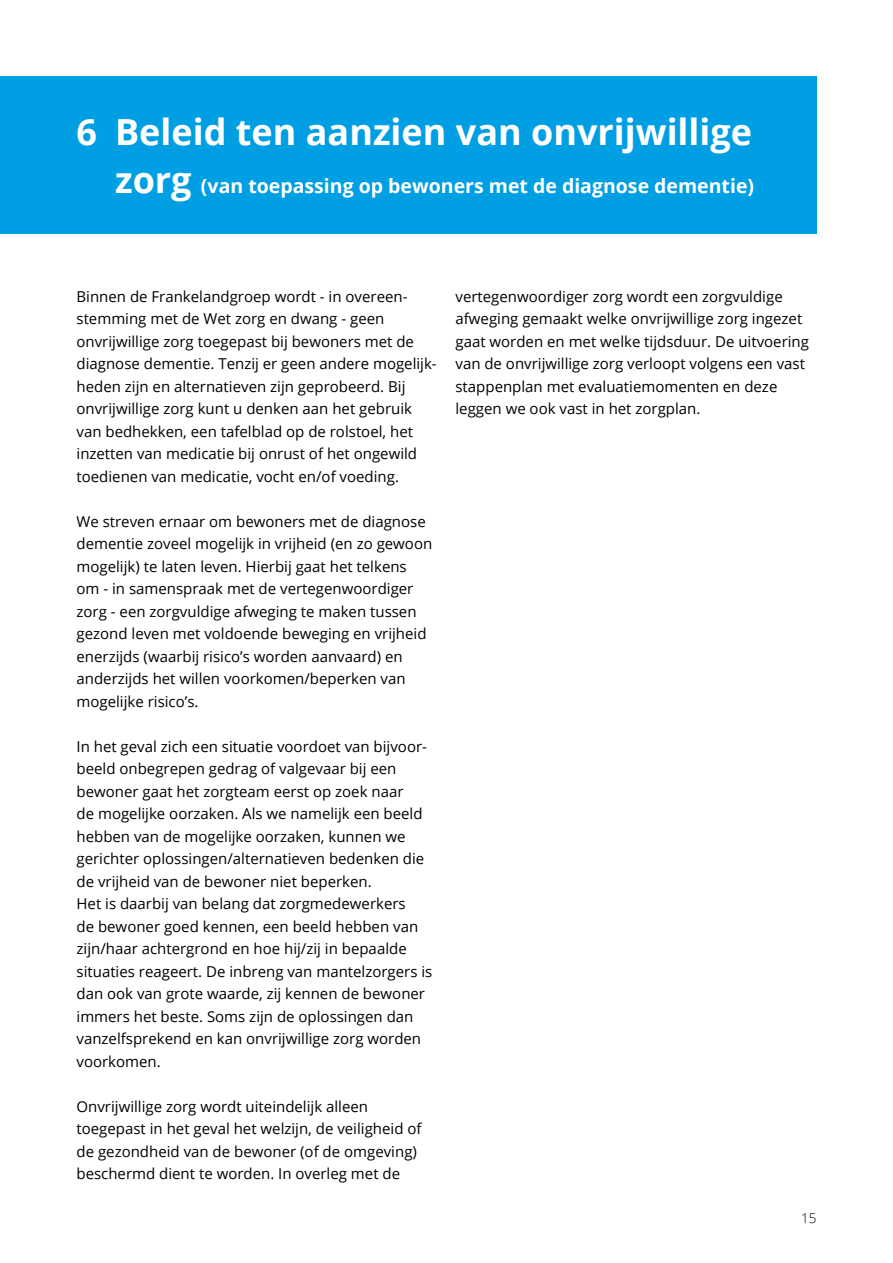
<style>
.page{position:relative;width:893px;height:1263px;background:#fff}
.page>*{position:absolute;margin:0;border:0;box-sizing:border-box;transform-origin:0 0}
.t1{font:700 36px "Open Sans";color:#fff}
.t2{font:700 19.5px "Open Sans";color:#fff}
.t3{font:15px/22.5px "Open Sans";color:#000}
.t4{font:300 13.5px "Open Sans";color:#000}
.s1{font-size:36px}
</style>
<div class="page">
<div style="left:0;top:77px;width:816px;height:157px;background:#009fe3"></div>
<h1 class="t1" style="left:77px;top:107px;width:677px">6 Beleid ten aanzien van onvrijwillige</h1>
<h2 class="t2" style="left:115px;top:172px;width:641px"><span class="s1">zorg</span> (van toepassing op bewoners met de diagnose dementie)</h2>
<p class="t3" style="left:77px;top:284px;width:362px">Binnen de Frankelandgroep wordt - in overeen&shy;stemming met de Wet zorg en dwang - geen onvrijwillige zorg toegepast bij bewoners met de diagnose dementie. Tenzij er geen andere mogelijk&shy;heden zijn en alternatieven zijn geprobeerd. Bij onvrijwillige zorg kunt u denken aan het gebruik van bedhekken, een tafelblad op de rolstoel, het inzetten van medicatie bij onrust of het ongewild toedienen van medicatie, vocht en/of voeding.</p>
<p class="t3" style="left:77px;top:509px;width:357px">We streven ernaar om bewoners met de diagnose dementie zoveel mogelijk in vrijheid (en zo gewoon mogelijk) te laten leven. Hierbij gaat het telkens om - in samenspraak met de vertegenwoordiger zorg - een zorgvuldige afweging te maken tussen gezond leven met voldoende beweging en vrijheid enerzijds (waarbij risico’s worden aanvaard) en anderzijds het willen voorkomen/beperken van mogelijke risico’s.</p>
<p class="t3" style="left:77px;top:734px;width:357px">In het geval zich een situatie voordoet van bijvoor&shy;beeld onbegrepen gedrag of valgevaar bij een bewoner gaat het zorgteam eerst op zoek naar<br>de mogelijke oorzaken. Als we namelijk een beeld hebben van de mogelijke oorzaken, kunnen we gerichter oplossingen/alternatieven bedenken die de vrijheid van de bewoner niet beperken.<br>Het is daarbij van belang dat zorgmedewerkers<br>de bewoner goed kennen, een beeld hebben van zijn/haar achtergrond en hoe hij/zij in bepaalde situaties reageert. De inbreng van mantelzorgers is dan ook van grote waarde, zij kennen de bewoner immers het beste. Soms zijn de oplossingen dan vanzelfsprekend en kan onvrijwillige zorg worden voorkomen.</p>
<p class="t3" style="left:77px;top:1094px;width:347px">Onvrijwillige zorg wordt uiteindelijk alleen toegepast in het geval het welzijn, de veiligheid of de gezondheid van de bewoner (of de omgeving) beschermd dient te worden. In overleg met de</p>
<p class="t3" style="left:455px;top:284px;width:355px">vertegenwoordiger zorg wordt een zorgvuldige afweging gemaakt welke onvrijwillige zorg ingezet gaat worden en met welke tijdsduur. De uitvoering van de onvrijwillige zorg verloopt volgens een vast stappenplan met evaluatiemomenten en deze leggen we ook vast in het zorgplan.</p>
<p class="t4" style="left:801px;top:1209px;width:17px">15</p>
</div>
